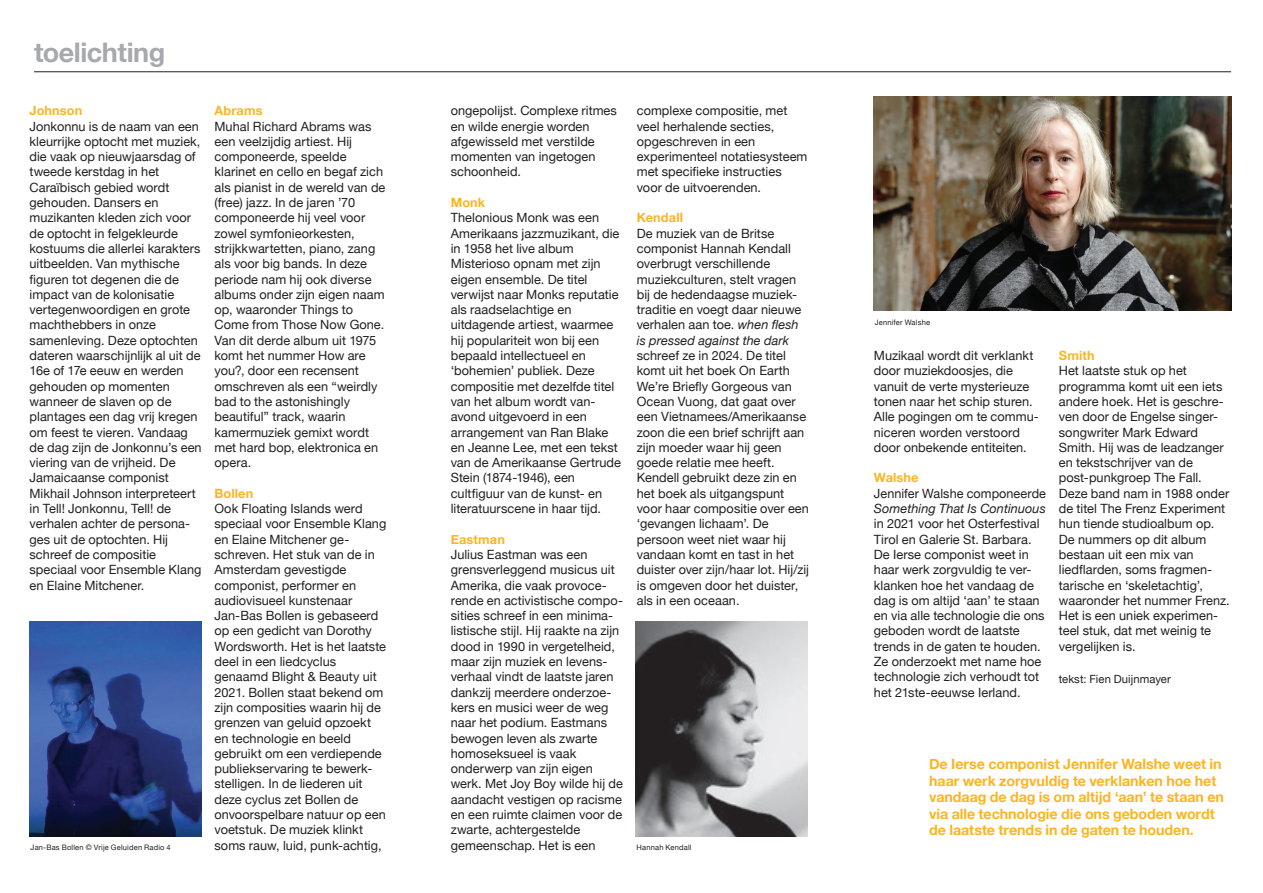
<style>
.page{position:relative;width:1263px;height:893px;background:#fff}
.page>*{position:absolute;margin:0;border:0;box-sizing:border-box;transform-origin:0 0}
.t1{font:700 27px "Helvetica Neue";letter-spacing:-.02em;color:#a8a9ad}
.t2{font:700 14.25px/16.5px "Helvetica Neue";letter-spacing:-.005em;color:#fcb423}
.t3{font:12.75px/15.3px "Helvetica Neue";letter-spacing:.005em;color:#231f20}
.t4{font:700 12.75px "Helvetica Neue";letter-spacing:.01em;color:#fcb423}
.t5{font:italic 12.75px "Helvetica Neue";letter-spacing:.005em;color:#231f20}
.t6{font:11.25px "Helvetica Neue";letter-spacing:.005em;color:#231f20}
.t7{font:7.5px "Helvetica Neue";letter-spacing:.025em;color:#231f20}
.s1{font-style:italic}
</style>
<div class="page">
<img style="left:30px;top:621px;width:172px;height:216px">
<img style="left:636px;top:621px;width:172px;height:216px">
<hr style="left:34px;top:72px;width:1197px;height:1px;background:#231f20">
<img style="left:874px;top:96px;width:357px;height:215px">
<h1 class="t1" style="left:34px;top:31px;width:133px">toelichting</h1>
<p class="t3" style="left:451px;top:104px;width:168px">ongepolijst. Complexe ritmes en wilde energie worden afgewisseld met verstilde momenten van ingetogen schoonheid.</p>
<p class="t4" style="left:451px;top:192px;width:36px">Monk</p>
<p class="t3" style="left:451px;top:211px;width:172px">Thelonious Monk was een<br>Amerikaans jazzmuzikant, die in 1958 het live album<br>Misterioso opnam met zijn eigen ensemble. De titel verwijst naar Monks reputatie als raadselachtige en uitdagende artiest, waarmee hij populariteit won bij een bepaald intellectueel en ‘bohemien’ publiek. Deze compositie met dezelfde titel van het album wordt van&shy;avond uitgevoerd in een arrangement van Ran Blake en Jeanne Lee, met een tekst van de Amerikaanse Gertrude<br>Stein (1874-1946), een cultfiguur van de kunst- en literatuurscene in haar tijd.</p>
<p class="t4" style="left:451px;top:529px;width:56px">Eastman</p>
<p class="t3" style="left:451px;top:547px;width:174px">Julius Eastman was een grensverleggend musicus uit<br>Amerika, die vaak provoce&shy;rende en activistische compo&shy;sities schreef in een minima&shy;listische stijl. Hij raakte na zijn dood in 1990 in vergetelheid, maar zijn muziek en levens&shy;verhaal vindt de laatste jaren dankzij meerdere onderzoe&shy;kers en musici weer de weg naar het podium. Eastmans bewogen leven als zwarte homoseksueel is vaak onderwerp van zijn eigen werk. Met Joy Boy wilde hij de aandacht vestigen op racisme en een ruimte claimen voor de zwarte, achtergestelde gemeenschap. Het is een</p>
<p class="t4" style="left:30px;top:101px;width:54px">Johnson</p>
<p class="t3" style="left:30px;top:119px;width:174px">Jonkonnu is de naam van een kleurrijke optocht met muziek, die vaak op nieuwjaarsdag of tweede kerstdag in het<br>Caraïbisch gebied wordt gehouden. Dansers en muzikanten kleden zich voor de optocht in felgekleurde kostuums die allerlei karakters uitbeelden. Van mythische figuren tot degenen die de impact van de kolonisatie vertegenwoordigen en grote machthebbers in onze samenleving. Deze optochten dateren waarschijnlijk al uit de<br>16e of 17e eeuw en werden gehouden op momenten wanneer de slaven op de plantages een dag vrij kregen om feest te vieren. Vandaag de dag zijn de Jonkonnu’s een viering van de vrijheid. De<br>Jamaicaanse componist<br>Mikhail Johnson interpreteert in Tell! Jonkonnu, Tell! de verhalen achter de persona&shy;ges uit de optochten. Hij schreef de compositie speciaal voor Ensemble Klang en Elaine Mitchener.</p>
<p class="t4" style="left:215px;top:101px;width:50px">Abrams</p>
<p class="t3" style="left:215px;top:119px;width:172px">Muhal Richard Abrams was een veelzijdig artiest. Hij componeerde, speelde klarinet en cello en begaf zich als pianist in de wereld van de (free) jazz. In de jaren ’70 componeerde hij veel voor zowel symfonieorkesten, strijkkwartetten, piano, zang als voor big bands. In deze periode nam hij ook diverse albums onder zijn eigen naam op, waaronder Things to<br>Come from Those Now Gone.<br>Van dit derde album uit 1975 komt het nummer How are you?, door een recensent omschreven als een “weirdly bad to the astonishingly beautiful” track, waarin kamermuziek gemixt wordt met hard bop, elektronica en opera.</p>
<p class="t4" style="left:215px;top:483px;width:40px">Bollen</p>
<p class="t3" style="left:215px;top:502px;width:173px">Ook Floating Islands werd speciaal voor Ensemble Klang en Elaine Mitchener ge&shy;schreven. Het stuk van de in<br>Amsterdam gevestigde componist, performer en audiovisueel kunstenaar<br>Jan-Bas Bollen is gebaseerd op een gedicht van Dorothy<br>Wordsworth. Het is het laatste deel in een liedcyclus genaamd Blight &amp; Beauty uit<br>2021. Bollen staat bekend om zijn composities waarin hij de grenzen van geluid opzoekt en technologie en beeld gebruikt om een verdiepende publiekservaring te bewerk&shy;stelligen. In de liederen uit deze cyclus zet Bollen de onvoorspelbare natuur op een voetstuk. De muziek klinkt soms rauw, luid, punk-achtig,</p>
<p class="t3" style="left:637px;top:104px;width:172px">complexe compositie, met veel herhalende secties, opgeschreven in een experimenteel notatiesysteem met specifieke instructies voor de uitvoerenden.</p>
<p class="t4" style="left:637px;top:208px;width:48px">Kendall</p>
<p class="t3" style="left:637px;top:226px;width:166px">De muziek van de Britse componist Hannah Kendall overbrugt verschillende muziekculturen, stelt vragen bij de hedendaagse muziek&shy;traditie en voegt daar nieuwe verhalen aan toe. <span class="s1">when flesh is pressed against the dark</span></p>
<p class="t3" style="left:637px;top:349px;width:174px">schreef ze in 2024. De titel komt uit het boek On Earth<br>We’re Briefly Gorgeous van<br>Ocean Vuong, dat gaat over een Vietnamees/Amerikaanse zoon die een brief schrijft aan zijn moeder waar hij geen goede relatie mee heeft.<br>Kendell gebruikt deze zin en het boek als uitgangspunt voor haar compositie over een ‘gevangen lichaam’. De persoon weet niet waar hij vandaan komt en tast in het duister over zijn/haar lot. Hij/zij is omgeven door het duister, als in een oceaan.</p>
<p class="t7" style="left:31px;top:842px;width:142px">Jan-Bas Bollen © Vrije Geluiden Radio 4</p>
<p class="t7" style="left:637px;top:842px;width:56px">Hannah Kendall</p>
<p class="t7" style="left:875px;top:317px;width:57px">Jennifer Walshe</p>
<p class="t3" style="left:874px;top:349px;width:166px">Muzikaal wordt dit verklankt door muziekdoosjes, die vanuit de verte mysterieuze tonen naar het schip sturen.<br>Alle pogingen om te commu&shy;niceren worden verstoord door onbekende entiteiten.</p>
<p class="t4" style="left:874px;top:468px;width:46px">Walshe</p>
<p class="t3" style="left:874px;top:486px;width:174px">Jennifer Walshe componeerde</p>
<p class="t5" style="left:874px;top:499px;width:173px">Something That Is Continuous</p>
<p class="t3" style="left:874px;top:517px;width:172px">in 2021 voor het Osterfestival<br>Tirol en Galerie St. Barbara.<br>De Ierse componist weet in haar werk zorgvuldig te ver&shy;klanken hoe het vandaag de dag is om altijd ‘aan’ te staan en via alle technologie die ons geboden wordt de laatste trends in de gaten te houden.<br>Ze onderzoekt met name hoe technologie zich verhoudt tot het 21ste-eeuwse Ierland.</p>
<p class="t4" style="left:1059px;top:345px;width:37px">Smith</p>
<p class="t3" style="left:1059px;top:364px;width:172px">Het laatste stuk op het programma komt uit een iets andere hoek. Het is geschre&shy;ven door de Engelse singer&shy;songwriter Mark Edward<br>Smith. Hij was de leadzanger en tekstschrijver van de post-punkgroep The Fall.<br>Deze band nam in 1988 onder de titel The Frenz Experiment hun tiende studioalbum op.<br>De nummers op dit album bestaan uit een mix van liedflarden, soms fragmen&shy;tarische en ‘skeletachtig’, waaronder het nummer Frenz.<br>Het is een uniek experimen&shy;teel stuk, dat met weinig te vergelijken is.</p>
<p class="t6" style="left:1059px;top:670px;width:113px">tekst: Fien Duijnmayer</p>
<p class="t2" style="left:929px;top:756px;width:296px">De Ierse componist Jennifer Walshe weet in haar werk zorgvuldig te verklanken hoe het vandaag de dag is om altijd ‘aan’ te staan en via alle technologie die ons geboden wordt de laatste trends in de gaten te houden.</p>
</div>
